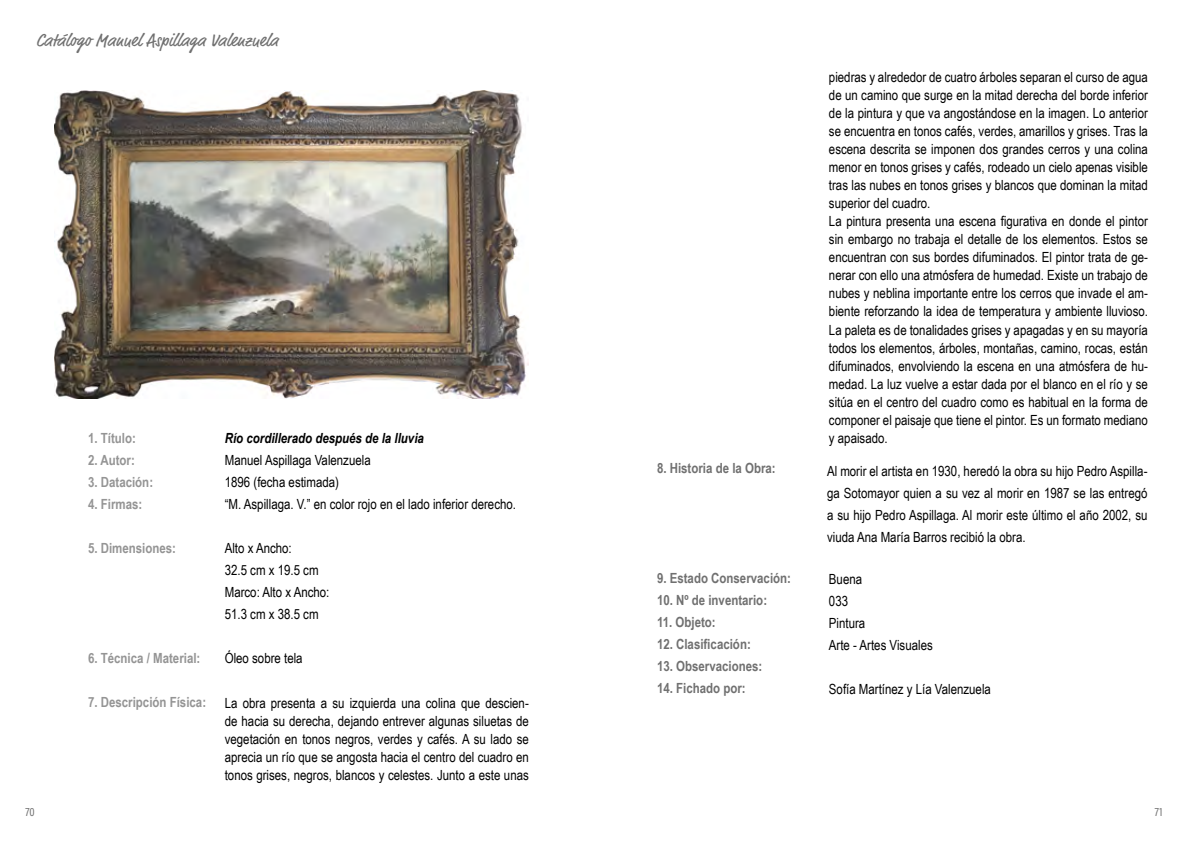
<style>
.page{position:relative;width:1191px;height:842px;background:#fff}
.page>*{position:absolute;margin:0;border:0;box-sizing:border-box;transform-origin:0 0}
.t1{font:18px "Market OT";color:#707070}
.t2{font:14px/18px "Arial Narrow";color:#000}
.t3{font:700 14px "Arial Narrow";color:#707070}
.t4{font:700 14px "Arial Narrow";color:#949494}
.t5{font:italic 700 14px "Arial Narrow";color:#000}
.t6{font:12px "Acumin Pro Cond";color:#707070}
</style>
<div class="page">
<img style="left:54px;top:91px;width:475px;height:308px">
<p class="t1" style="left:36px;top:29px;width:244px">Catálogo Manuel Aspillaga Valenzuela</p>
<p class="t4" style="left:88px;top:428px;width:49px">1. Título:</p>
<p class="t4" style="left:88px;top:450px;width:48px">2. Autor:</p>
<p class="t4" style="left:88px;top:472px;width:67px">3. Datación:</p>
<p class="t4" style="left:88px;top:494px;width:56px">4. Firmas:</p>
<p class="t4" style="left:88px;top:538px;width:90px">5. Dimensiones:</p>
<p class="t4" style="left:88px;top:648px;width:114px">6. Técnica / Material:</p>
<p class="t4" style="left:88px;top:692px;width:120px">7. Descripción Física:</p>
<p class="t5" style="left:225px;top:428px;width:201px">Río cordillerado después de la lluvia</p>
<p class="t2" style="left:225px;top:449px;width:293px;line-height:22px">Manuel Aspillaga Valenzuela<br>1896 (fecha estimada)<br>“M. Aspillaga. V.” en color rojo en el lado inferior derecho.</p>
<p class="t2" style="left:225px;top:537px;width:106px;line-height:22px">Alto x Ancho:<br>32.5 cm x 19.5 cm<br>Marco: Alto x Ancho:<br>51.3 cm x 38.5 cm</p>
<p class="t2" style="left:225px;top:649px;width:79px">Óleo sobre tela</p>
<p class="t2" style="left:225px;top:693px;width:306px;text-align:justify">La obra presenta a su izquierda una colina que descien&shy;de hacia su derecha, dejando entrever algunas siluetas de vegetación en tonos negros, verdes y cafés. A su lado se aprecia un río que se angosta hacia el centro del cuadro en tonos grises, negros, blancos y celestes. Junto a este unas</p>
<p class="t3" style="left:657px;top:458px;width:120px">8. Historia de la Obra:</p>
<p class="t3" style="left:657px;top:568px;width:135px">9. Estado Conservación:</p>
<p class="t3" style="left:657px;top:590px;width:112px">10. Nº de inventario:</p>
<p class="t3" style="left:657px;top:612px;width:60px">11. Objeto:</p>
<p class="t3" style="left:657px;top:634px;width:95px">12. Clasificación:</p>
<p class="t3" style="left:657px;top:656px;width:107px">13. Observaciones:</p>
<p class="t3" style="left:657px;top:678px;width:90px">14. Fichado por:</p>
<p class="t2" style="left:829px;top:68px;width:320px">piedras y alrededor de cuatro árboles separan el curso de agua de un camino que surge en la mitad derecha del borde inferior de la pintura y que va angostándose en la imagen. Lo anterior se encuentra en tonos cafés, verdes, amarillos y grises. Tras la escena descrita se imponen dos grandes cerros y una colina menor en tonos grises y cafés, rodeado un cielo apenas visible tras las nubes en tonos grises y blancos que dominan la mitad superior del cuadro.<br>La pintura presenta una escena figurativa en donde el pintor sin embargo no trabaja el detalle de los elementos. Estos se encuentran con sus bordes difuminados. El pintor trata de ge&shy;nerar con ello una atmósfera de humedad. Existe un trabajo de nubes y neblina importante entre los cerros que invade el am&shy;biente reforzando la idea de temperatura y ambiente lluvioso.<br>La paleta es de tonalidades grises y apagadas y en su mayoría todos los elementos, árboles, montañas, camino, rocas, están difuminados, envolviendo la escena en una atmósfera de hu&shy;medad. La luz vuelve a estar dada por el blanco en el río y se sitúa en el centro del cuadro como es habitual en la forma de componer el paisaje que tiene el pintor. Es un formato mediano y apaisado.</p>
<p class="t2" style="left:827px;top:460px;width:322px;line-height:22px;text-align:justify">Al morir el artista en 1930, heredó la obra su hijo Pedro Aspilla&shy;ga Sotomayor quien a su vez al morir en 1987 se las entregó a su hijo Pedro Aspillaga. Al morir este último el año 2002, su viuda Ana María Barros recibió la obra.</p>
<p class="t2" style="left:829px;top:567px;width:105px;line-height:22px">Buena<br>033<br>Pintura<br>Arte - Artes Visuales</p>
<p class="t2" style="left:829px;top:679px;width:163px">Sofía Martínez y Lía Valenzuela</p>
<p class="t6" style="left:26px;top:804px;width:11px">70</p>
<p class="t6" style="left:1154px;top:804px;width:9px">71</p>
</div>
